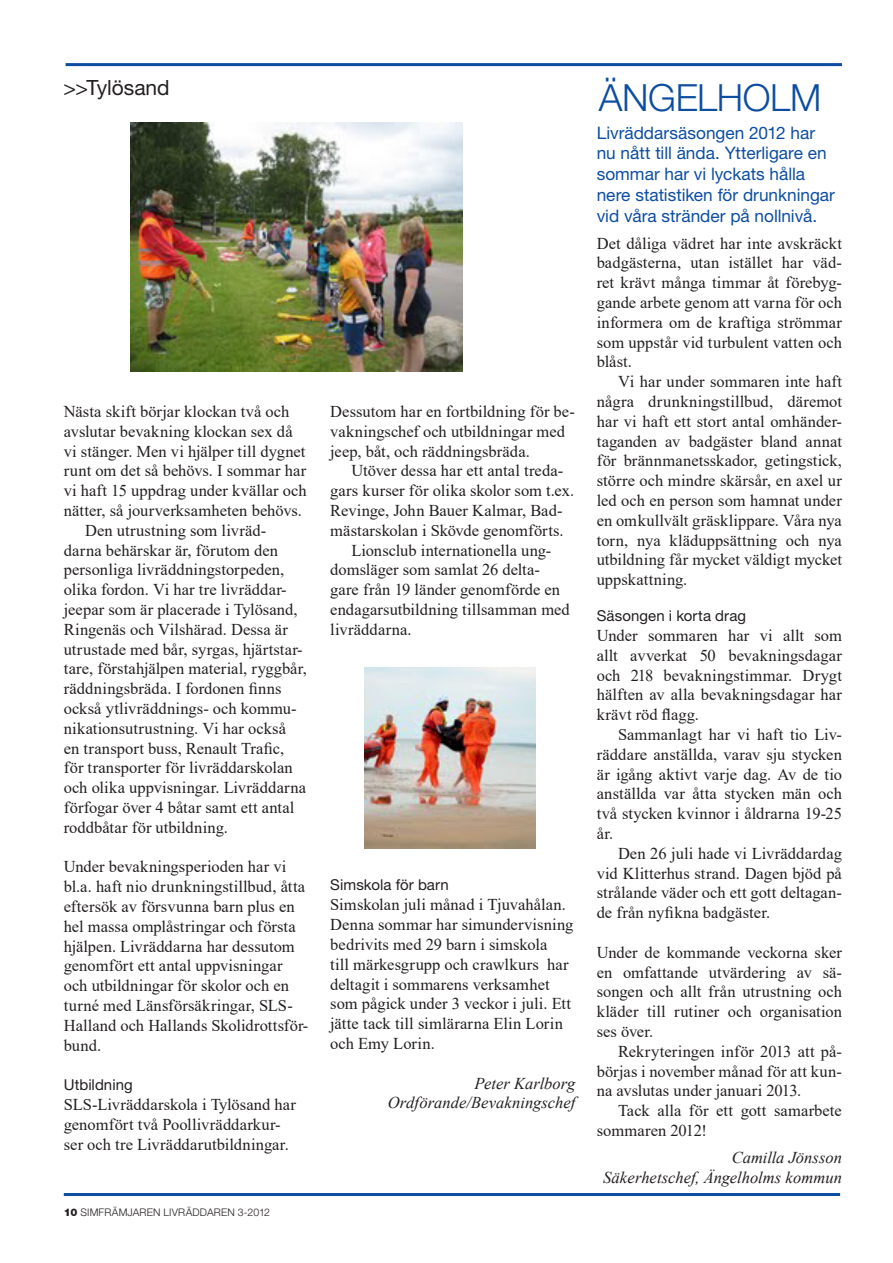
<style>
.page{position:relative;width:893px;height:1263px;background:#fff}
.page>*{position:absolute;margin:0;border:0;box-sizing:border-box;transform-origin:0 0}
.t1{font:300 37.5px "Helvetica Neue";letter-spacing:-.01em;color:#0d4da1}
.t2{font:21px "Helvetica Neue";letter-spacing:-.005em;color:#231f20}
.t3{font:17.25px/20.7px "Helvetica Neue";color:#0d4da1}
.t4{font:16.5px/19.8px "Times New Roman";letter-spacing:.005em;color:#231f20}
.t5{font:italic 16.5px "Times New Roman";color:#231f20}
.t6{font:15px "Helvetica Neue";letter-spacing:.005em;color:#231f20}
.t7{font:300 10.5px "Helvetica Neue";letter-spacing:.02em;color:#231f20}
.s1{font-weight:900}
</style>
<div class="page">
<hr style="left:66px;top:63px;width:776px;height:3px;background:#0d4da1">
<hr style="left:64px;top:1193px;width:776px;height:3px;background:#0d4da1">
<img style="left:365px;top:667px;width:171px;height:182px">
<img style="left:131px;top:122px;width:331px;height:249px">
<p class="t2" style="left:63px;top:75px;width:108px">&gt;&gt;Tylösand</p>
<p class="t4" style="left:64px;top:401px;width:244px">Nästa skift börjar klockan två och avslutar bevakning klockan sex då vi stänger. Men vi hjälper till dygnet runt om det så behövs. I sommar har vi haft 15 uppdrag under kvällar och nätter, så jourverksamheten behövs.</p>
<p class="t4" style="left:64px;top:520px;width:245px;text-indent:21px">Den utrustning som livräd&shy;darna behärskar är, förutom den personliga livräddningstorpeden, olika fordon. Vi har tre livräddar&shy;jeepar som är placerade i Tylösand, Ringenäs och Vilshärad. Dessa är utrustade med bår, syrgas, hjärtstar&shy;tare, förstahjälpen material, ryggbår, räddningsbräda. I fordonen finns också ytlivräddnings- och kommu&shy;nikationsutrustning. Vi har också<br>en transport buss, Renault Trafic, för transporter för livräddarskolan och olika uppvisningar. Livräddarna förfogar över 4 båtar samt ett antal roddbåtar för utbildning.</p>
<p class="t4" style="left:64px;top:856px;width:246px">Under bevakningsperioden har vi bl.a. haft nio drunkningstillbud, åtta eftersök av försvunna barn plus en hel massa omplåstringar och första hjälpen. Livräddarna har dessutom genomfört ett antal uppvisningar och utbildningar för skolor och en turné med Länsförsäkringar, SLS-<br>Halland och Hallands Skolidrottsför&shy;bund.</p>
<p class="t6" style="left:64px;top:1076px;width:70px">Utbildning</p>
<p class="t4" style="left:64px;top:1094px;width:234px">SLS-Livräddarskola i Tylösand har genomfört två Poollivräddarkur&shy;ser och tre Livräddarutbildningar.</p>
<p class="t7" style="left:64px;top:1206px;width:208px"><span class="s1">10</span> SIMFRÄMJAREN LIVRÄDDAREN 3-2012</p>
<p class="t4" style="left:330px;top:401px;width:246px">Dessutom har en fortbildning för be&shy;vakningschef och utbildningar med jeep, båt, och räddningsbräda.</p>
<p class="t4" style="left:330px;top:460px;width:245px;text-indent:21px">Utöver dessa har ett antal treda&shy;gars kurser för olika skolor som t.ex.<br>Revinge, John Bauer Kalmar, Bad&shy;mästarskolan i Skövde genomförts.</p>
<p class="t4" style="left:330px;top:540px;width:241px;text-indent:21px">Lionsclub internationella ung&shy;domsläger som samlat 26 delta&shy;gare från 19 länder genomförde en endagarsutbildning tillsamman med livräddarna.</p>
<p class="t6" style="left:330px;top:876px;width:120px">Simskola för barn</p>
<p class="t4" style="left:330px;top:894px;width:245px">Simskolan juli månad i Tjuvahålan.<br>Denna sommar har simundervisning bedrivits med 29 barn i simskola<br>till märkesgrupp och crawlkurs har deltagit i sommarens verksamhet som pågick under 3 veckor i juli. Ett jätte tack till simlärarna Elin Lorin och Emy Lorin.</p>
<p class="t5" style="left:474px;top:1071px;width:103px">Peter Karlborg</p>
<p class="t5" style="left:388px;top:1091px;width:189px">Ordförande/Bevakningschef</p>
<p class="t1" style="left:599px;top:74px;width:224px">ÄNGELHOLM</p>
<p class="t3" style="left:597px;top:122px;width:240px">Livräddarsäsongen 2012 har nu nått till ända. Ytterligare en sommar har vi lyckats hålla nere statistiken för drunkningar vid våra stränder på nollnivå.</p>
<p class="t4" style="left:597px;top:233px;width:247px;text-align:justify">Det dåliga vädret har inte avskräckt badgästerna, utan istället har väd&shy;ret krävt många timmar åt förebyg&shy;gande arbete genom att varna för och informera om de kraftiga strömmar som uppstår vid turbulent vatten och blåst.</p>
<p class="t4" style="left:597px;top:371px;width:247px;text-align:justify;text-indent:21px">Vi har under sommaren inte haft några drunkningstillbud, däremot har vi haft ett stort antal omhänder&shy;taganden av badgäster bland annat för brännmanetsskador, getingstick, större och mindre skärsår, en axel ur led och en person som hamnat under en omkullvält gräsklippare. Våra nya torn, nya kläduppsättning och nya utbildning får mycket väldigt mycket uppskattning.</p>
<p class="t6" style="left:597px;top:607px;width:151px">Säsongen i korta drag</p>
<p class="t4" style="left:597px;top:625px;width:247px;text-align:justify">Under sommaren har vi allt som allt avverkat 50 bevakningsdagar och 218 bevakningstimmar. Drygt hälften av alla bevakningsdagar har krävt röd flagg.</p>
<p class="t4" style="left:597px;top:724px;width:247px;text-align:justify;text-indent:21px">Sammanlagt har vi haft tio Liv&shy;räddare anställda, varav sju stycken är igång aktivt varje dag. Av de tio anställda var åtta stycken män och två stycken kvinnor i åldrarna 19-25 år.</p>
<p class="t4" style="left:597px;top:843px;width:247px;text-align:justify;text-indent:21px">Den 26 juli hade vi Livräddardag vid Klitterhus strand. Dagen bjöd på strålande väder och ett gott deltagan&shy;de från nyfikna badgäster.</p>
<p class="t4" style="left:597px;top:942px;width:247px;text-align:justify">Under de kommande veckorna sker en omfattande utvärdering av sä&shy;songen och allt från utrustning och kläder till rutiner och organisation ses över.</p>
<p class="t4" style="left:597px;top:1041px;width:247px;text-align:justify;text-indent:21px">Rekryteringen inför 2013 att på&shy;börjas i november månad för att kun&shy;na avslutas under januari 2013.</p>
<p class="t4" style="left:597px;top:1100px;width:247px;text-indent:21px">Tack alla för ett gott samarbete sommaren 2012!</p>
<p class="t5" style="left:732px;top:1146px;width:112px">Camilla Jönsson</p>
<p class="t5" style="left:603px;top:1166px;width:240px">Säkerhetschef, Ängelholms kommun</p>
</div>
